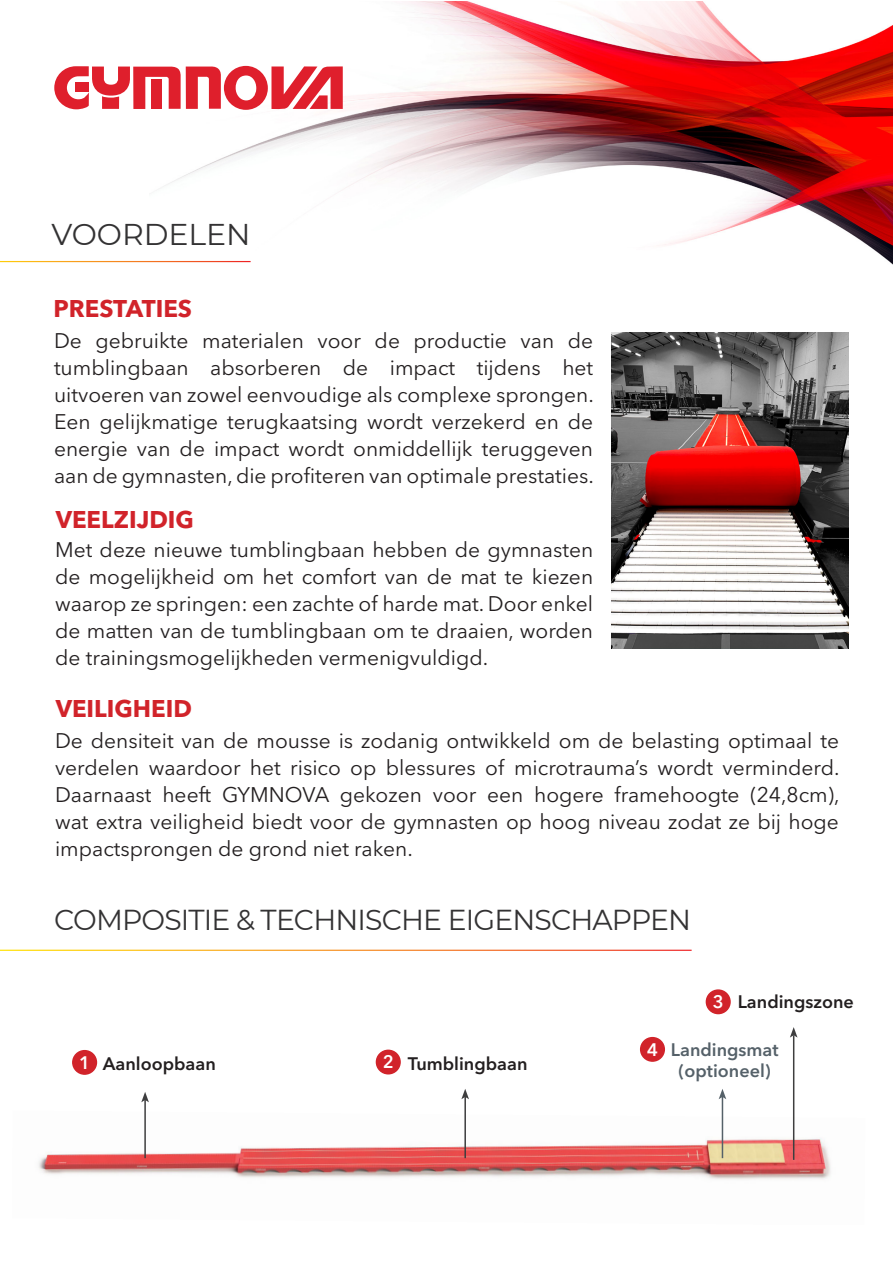
<style>
.page{position:relative;width:893px;height:1263px;background:#fff}
.page>*{position:absolute;margin:0;border:0;box-sizing:border-box;transform-origin:0 0}
.t1{font:30px "Montserrat";color:#333233}
.t2{font:28.8px "Montserrat";letter-spacing:-.03em;color:#333233}
.t3{font:700 24px "Avenir Next LT Pro";color:#d1232a}
.t4{font:21px/27px "Avenir Next LT Pro";color:#231f20;text-align:justify}
.t5{font:600 18px "Avenir Next LT Pro";color:#231f20}
.t6{font:600 18px/21.6px "Avenir Next LT Pro";color:#556169;text-align:center}
.t7{font:600 18px "Avenir Next LT Pro";color:#fff}
</style>
<div class="page">
<img style="left:149px;top:1px;width:744px;height:264px">
<hr style="left:0;top:261px;width:251px;height:1px;background:#fff">
<svg style="left:54px;top:65px;width:289px;height:44px"></svg>
<img style="left:611px;top:332px;width:237px;height:316px">
<img style="left:39px;top:1110px;width:792px;height:70px">
<hr style="left:144px;top:1100px;width:2px;height:58px;background:#3e3e3f">
<svg style="left:141px;top:1092px;width:8px;height:10px"></svg>
<hr style="left:464px;top:1097px;width:2px;height:61px;background:#3e3e3f">
<svg style="left:461px;top:1089px;width:8px;height:10px"></svg>
<hr style="left:722px;top:1097px;width:1px;height:61px;background:#556169">
<svg style="left:719px;top:1089px;width:7px;height:10px"></svg>
<hr style="left:793px;top:1035px;width:1px;height:125px;background:#3e3e3f">
<svg style="left:790px;top:1027px;width:7px;height:10px"></svg>
<div style="left:73px;top:1051px;width:23px;height:23px;background:#d1232a;border-radius:50%"></div>
<div style="left:72px;top:1050px;width:25px;height:25px;border:2px solid #d1232a;border-radius:50%"></div>
<div style="left:376px;top:1050px;width:24px;height:24px;background:#d1232a;border-radius:50%"></div>
<div style="left:376px;top:1049px;width:25px;height:25px;border:2px solid #d1232a;border-radius:50%"></div>
<div style="left:706px;top:990px;width:24px;height:23px;background:#d1232a;border-radius:50%"></div>
<div style="left:706px;top:989px;width:25px;height:25px;border:2px solid #d1232a;border-radius:50%"></div>
<div style="left:641px;top:1038px;width:23px;height:23px;background:#d1232a;border-radius:50%"></div>
<div style="left:640px;top:1037px;width:25px;height:25px;border:2px solid #d1232a;border-radius:50%"></div>
<p class="t1" style="left:51px;top:213px;width:201px">VOORDELEN</p>
<p class="t3" style="left:54px;top:294px;width:140px">PRESTATIES</p>
<p class="t4" style="left:54px;top:327px;width:541px">De gebruikte materialen voor de productie van de tumblingbaan absorberen de impact tijdens het uitvoeren van zowel eenvoudige als complexe sprongen.<br>Een gelijkmatige terugkaatsing wordt verzekerd en de energie van de impact wordt onmiddellijk teruggeven aan de gymnasten, die profiteren van optimale prestaties.</p>
<p class="t3" style="left:56px;top:505px;width:140px">VEELZIJDIG</p>
<p class="t4" style="left:55px;top:536px;width:540px">Met deze nieuwe tumblingbaan hebben de gymnasten de mogelijkheid om het comfort van de mat te kiezen waarop ze springen: een zachte of harde mat. Door enkel de matten van de tumblingbaan om te draaien, worden de trainingsmogelijkheden vermenigvuldigd.</p>
<p class="t3" style="left:56px;top:694px;width:138px">VEILIGHEID</p>
<p class="t4" style="left:55px;top:727px;width:786px">De densiteit van de mousse is zodanig ontwikkeld om de belasting optimaal te verdelen waardoor het risico op blessures of microtrauma’s wordt verminderd.<br>Daarnaast heeft GYMNOVA gekozen voor een hogere framehoogte (24,8cm), wat extra veiligheid biedt voor de gymnasten op hoog niveau zodat ze bij hoge impactsprongen de grond niet raken.</p>
<p class="t2" style="left:54px;top:900px;width:638px">COMPOSITIE &amp; TECHNISCHE EIGENSCHAPPEN</p>
<p class="t7" style="left:713px;top:991px;width:12px">3</p>
<p class="t5" style="left:738px;top:991px;width:118px">Landingszone</p>
<p class="t7" style="left:79px;top:1051px;width:12px">1</p>
<p class="t7" style="left:383px;top:1051px;width:12px">2</p>
<p class="t5" style="left:103px;top:1053px;width:114px">Aanloopbaan</p>
<p class="t5" style="left:408px;top:1053px;width:121px">Tumblingbaan</p>
<p class="t7" style="left:647px;top:1038px;width:12px">4</p>
<p class="t6" style="left:671px;top:1038px;width:109px">Landingsmat (optioneel)</p>
</div>
